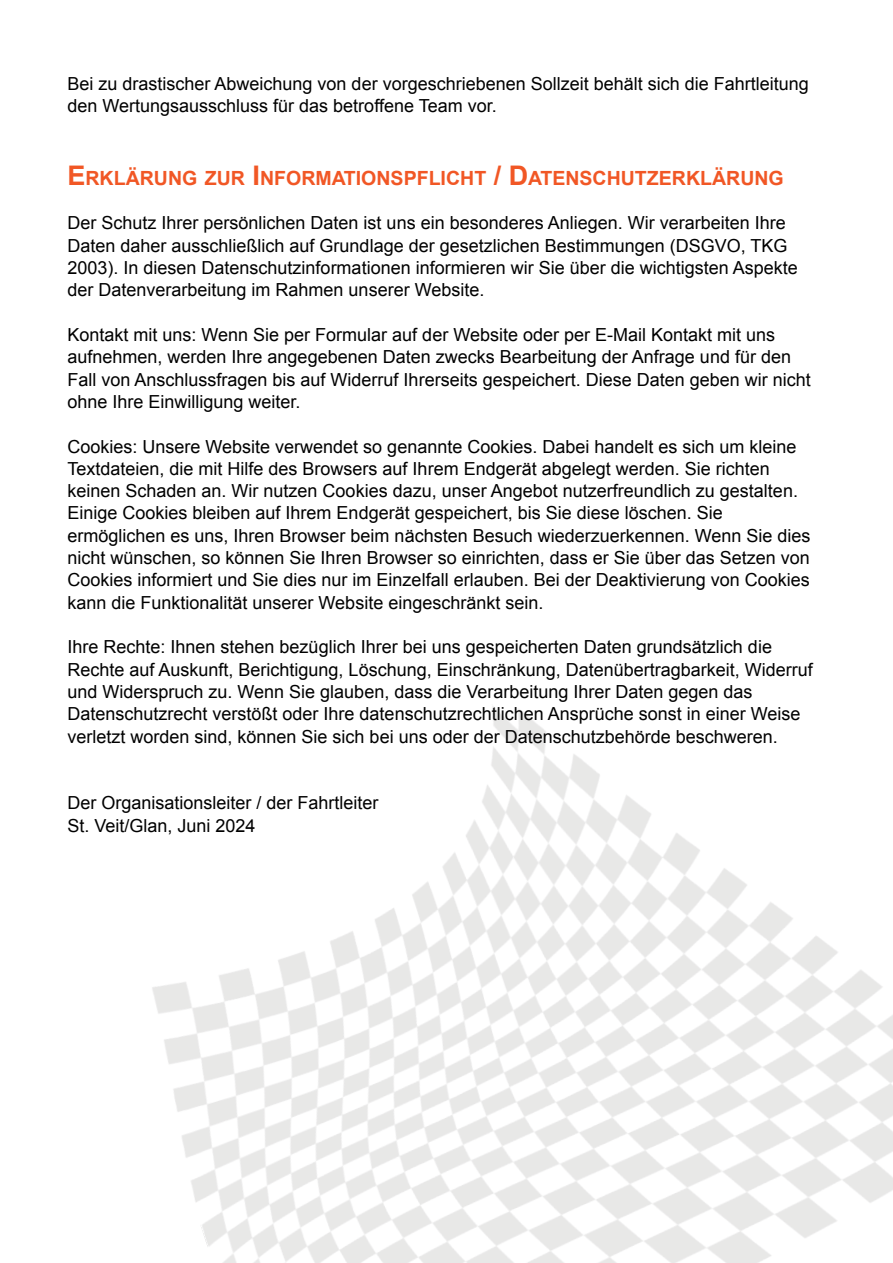
<style>
.page{position:relative;width:893px;height:1263px;background:#fff}
.page>*{position:absolute;margin:0;border:0;box-sizing:border-box;transform-origin:0 0}
.t1{font:700 27px "Arial";color:#f15725}
.t2{font:700 19.5px "Arial";color:#f15725}
.t3{font:18px "Arial";color:#000}
</style>
<div class="page">
<img style="left:152px;top:706px;width:741px;height:557px">
<p class="t3" style="left:67px;top:77px;width:743px">Bei zu drastischer Abweichung von der vorgeschriebenen Sollzeit behält sich die Fahrtleitung</p>
<p class="t3" style="left:67px;top:99px;width:431px">den Wertungsausschluss für das betroffene Team vor.</p>
<p class="t1" style="left:67px;top:165px;width:20px">E</p>
<p class="t2" style="left:85px;top:171px;width:161px">RKLÄRUNG ZUR</p>
<p class="t1" style="left:253px;top:165px;width:9px">I</p>
<p class="t2" style="left:260px;top:171px;width:228px">NFORMATIONSPFLICHT</p>
<p class="t1" style="left:494px;top:165px;width:36px">/ D</p>
<p class="t2" style="left:528px;top:171px;width:257px">ATENSCHUTZERKLÄRUNG</p>
<p class="t3" style="left:67px;top:216px;width:720px">Der Schutz Ihrer persönlichen Daten ist uns ein besonderes Anliegen. Wir verarbeiten Ihre</p>
<p class="t3" style="left:67px;top:239px;width:722px">Daten daher ausschließlich auf Grundlage der gesetzlichen Bestimmungen (DSGVO, TKG</p>
<p class="t3" style="left:67px;top:261px;width:732px">2003). In diesen Datenschutzinformationen informieren wir Sie über die wichtigsten Aspekte</p>
<p class="t3" style="left:67px;top:283px;width:418px">der Datenverarbeitung im Rahmen unserer Website.</p>
<p class="t3" style="left:67px;top:328px;width:709px">Kontakt mit uns: Wenn Sie per Formular auf der Website oder per E-Mail Kontakt mit uns</p>
<p class="t3" style="left:67px;top:350px;width:725px">aufnehmen, werden Ihre angegebenen Daten zwecks Bearbeitung der Anfrage und für den</p>
<p class="t3" style="left:67px;top:372px;width:745px">Fall von Anschlussfragen bis auf Widerruf Ihrerseits gespeichert. Diese Daten geben wir nicht</p>
<p class="t3" style="left:67px;top:395px;width:235px">ohne Ihre Einwilligung weiter.</p>
<p class="t3" style="left:67px;top:439px;width:731px">Cookies: Unsere Website verwendet so genannte Cookies. Dabei handelt es sich um kleine</p>
<p class="t3" style="left:67px;top:462px;width:704px">Textdateien, die mit Hilfe des Browsers auf Ihrem Endgerät abgelegt werden. Sie richten</p>
<p class="t3" style="left:67px;top:484px;width:732px">keinen Schaden an. Wir nutzen Cookies dazu, unser Angebot nutzerfreundlich zu gestalten.</p>
<p class="t3" style="left:67px;top:506px;width:657px">Einige Cookies bleiben auf Ihrem Endgerät gespeichert, bis Sie diese löschen. Sie</p>
<p class="t3" style="left:67px;top:529px;width:745px">ermöglichen es uns, Ihren Browser beim nächsten Besuch wiederzuerkennen. Wenn Sie dies</p>
<p class="t3" style="left:67px;top:551px;width:744px">nicht wünschen, so können Sie Ihren Browser so einrichten, dass er Sie über das Setzen von</p>
<p class="t3" style="left:67px;top:573px;width:744px">Cookies informiert und Sie dies nur im Einzelfall erlauben. Bei der Deaktivierung von Cookies</p>
<p class="t3" style="left:67px;top:596px;width:477px">kann die Funktionalität unserer Website eingeschränkt sein.</p>
<p class="t3" style="left:67px;top:640px;width:706px">Ihre Rechte: Ihnen stehen bezüglich Ihrer bei uns gespeicherten Daten grundsätzlich die</p>
<p class="t3" style="left:67px;top:662px;width:747px">Rechte auf Auskunft, Berichtigung, Löschung, Einschränkung, Datenübertragbarkeit, Widerruf</p>
<p class="t3" style="left:67px;top:685px;width:687px">und Widerspruch zu. Wenn Sie glauben, dass die Verarbeitung Ihrer Daten gegen das</p>
<p class="t3" style="left:67px;top:707px;width:735px">Datenschutzrecht verstößt oder Ihre datenschutzrechtlichen Ansprüche sonst in einer Weise</p>
<p class="t3" style="left:67px;top:729px;width:712px">verletzt worden sind, können Sie sich bei uns oder der Datenschutzbehörde beschweren.</p>
<p class="t3" style="left:67px;top:796px;width:313px">Der Organisationsleiter / der Fahrtleiter</p>
<p class="t3" style="left:67px;top:819px;width:190px">St. Veit/Glan, Juni 2024</p>
</div>
